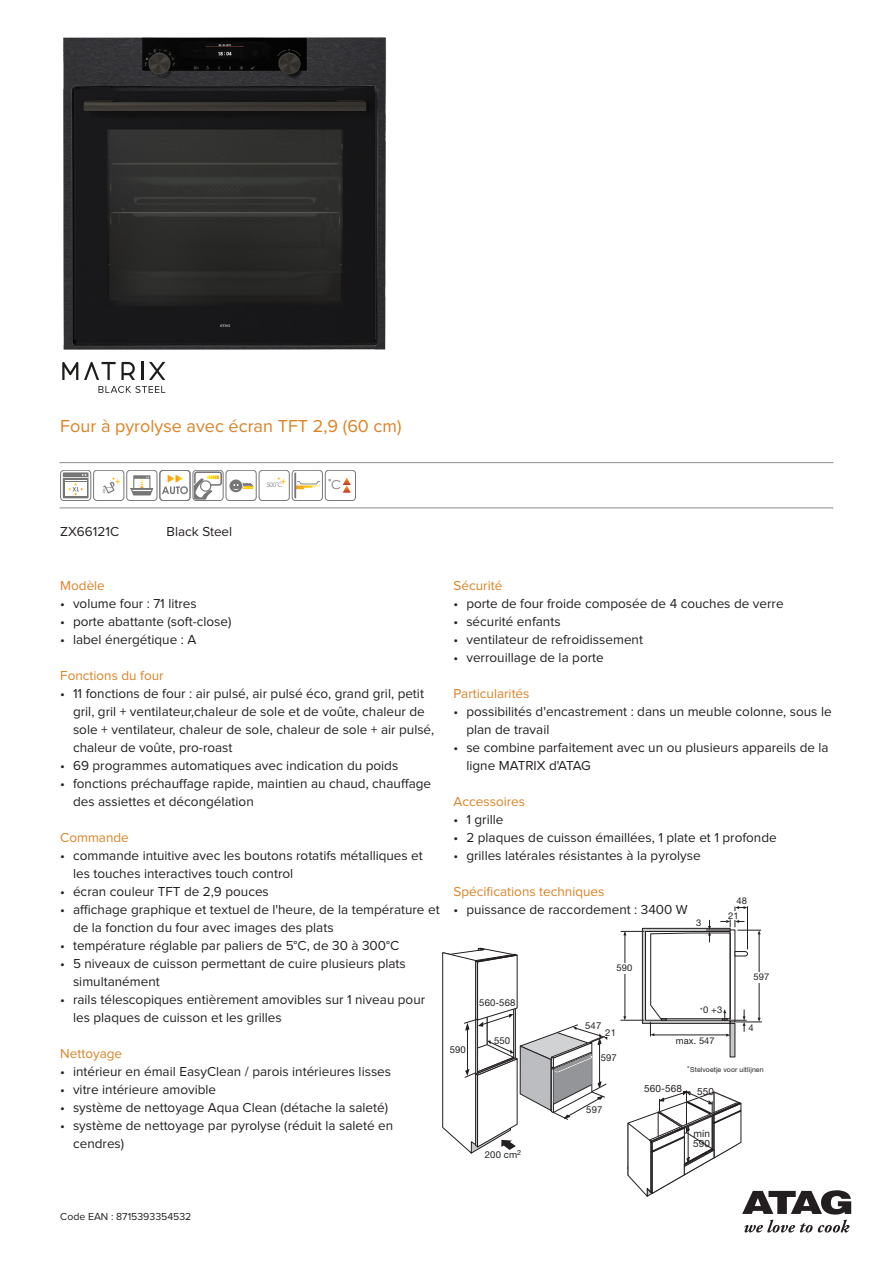
<style>
.page{position:relative;width:893px;height:1263px;background:#fff}
.page>*{position:absolute;margin:0;border:0;box-sizing:border-box;transform-origin:0 0}
.Productnaam{font:18px "Proxima Nova";color:#db8225}
.type_overzicht{font:13.5px/18px "Proxima Nova";color:#231f20}
.producttekst_tussenk{font:13.5px "Proxima Nova";color:#db8225}
.t1{font:12.15px "Century Gothic";color:#757675}
.EANnr{font:10.5px "Proxima Nova";color:#231f20}
.t2{font:10.05px/10.1px "Helvetica Neue LT Std";letter-spacing:.01em;color:#231f20}
.t3{font:9.45px "Helvetica Neue LT Std";letter-spacing:.01em;color:#231f20}
.t4{font:9.45px "Helvetica Neue";color:#231f20}
.t5{font:9.3px "Helvetica Neue LT Std";letter-spacing:.01em;color:#231f20}
.t6{font:6.9px "Helvetica Neue LT Std";letter-spacing:.01em;color:#231f20}
.t7{font:6.15px "Century Gothic";color:#757675}
.s1{font-size:7.5px}
</style>
<div class="page">
<hr style="left:60px;top:462px;width:773px;height:1px;background:#8a8c8f">
<hr style="left:60px;top:508px;width:773px;height:1px;background:#8a8c8f">
<svg style="left:744px;top:1220px;width:105px;height:12px"></svg>
<img style="left:63px;top:37px;width:323px;height:313px">
<div style="left:60px;top:470px;width:31px;height:31px;border:1px solid #757675;border-radius:3px"></div>
<svg style="left:63px;top:472px;width:26px;height:26px"></svg>
<div style="left:93px;top:470px;width:31px;height:31px;border:1px solid #757675;border-radius:3px"></div>
<svg style="left:103px;top:477px;width:18px;height:17px"></svg>
<div style="left:126px;top:470px;width:31px;height:31px;border:1px solid #757675;border-radius:3px"></div>
<svg style="left:131px;top:475px;width:22px;height:20px"></svg>
<div style="left:160px;top:470px;width:30px;height:31px;border:1px solid #757675;border-radius:3px"></div>
<svg style="left:162px;top:475px;width:26px;height:19px"></svg>
<div style="left:193px;top:470px;width:30px;height:31px;border:1px solid #757675;border-radius:3px"></div>
<svg style="left:194px;top:471px;width:28px;height:29px"></svg>
<div style="left:226px;top:470px;width:30px;height:31px;border:1px solid #757675;border-radius:3px"></div>
<div style="left:231px;top:486px;width:23px;height:3px;border:2px solid #fff"></div>
<div style="left:230px;top:479px;width:13px;height:13px;background:#9a9b9a;border-radius:50%"></div>
<div style="left:230px;top:479px;width:12px;height:13px;background:#757675;border-radius:50%"></div>
<svg style="left:231px;top:479px;width:22px;height:12px"></svg>
<svg style="left:277px;top:477px;width:10px;height:8px"></svg>
<div style="left:259px;top:470px;width:31px;height:31px;border:1px solid #757675;border-radius:3px"></div>
<div style="left:292px;top:470px;width:31px;height:31px;border:1px solid #757675;border-radius:3px"></div>
<svg style="left:294px;top:472px;width:26px;height:26px"></svg>
<div style="left:325px;top:470px;width:31px;height:31px;border:1px solid #757675;border-radius:3px"></div>
<svg style="left:343px;top:478px;width:8px;height:15px"></svg>
<svg style="left:628px;top:1090px;width:223px;height:124px"></svg>
<div style="left:730px;top:1023px;width:5px;height:34px;background:#c7c8ca"></div>
<svg style="left:620px;top:906px;width:142px;height:130px"></svg>
<svg style="left:442px;top:948px;width:165px;height:205px"></svg>
<svg style="left:62px;top:362px;width:16px;height:18px"></svg>
<hr style="left:141px;top:362px;width:3px;height:18px;background:#1d1d1b">
<svg style="left:84px;top:362px;width:51px;height:18px"></svg>
<svg style="left:149px;top:362px;width:16px;height:18px"></svg>
<svg style="left:98px;top:386px;width:67px;height:7px"></svg>
<p class="Productnaam" style="left:60px;top:418px;width:343px">Four à pyrolyse avec écran TFT 2,9 (60 cm)</p>
<p class="type_overzicht" style="left:60px;top:523px;width:60px">ZX66121C</p>
<p class="type_overzicht" style="left:167px;top:523px;width:67px">Black Steel</p>
<p class="t7" style="left:266px;top:481px;width:18px">500˚C</p>
<p class="t1" style="left:328px;top:476px;width:15px">˚C</p>
<p class="producttekst_tussenk" style="left:60px;top:579px;width:46px">Modèle</p>
<p class="type_overzicht" style="left:60px;top:595px;width:138px">• volume four : 71 litres</p>
<p class="type_overzicht" style="left:60px;top:613px;width:173px">• porte abattante (soft-close)</p>
<p class="type_overzicht" style="left:60px;top:631px;width:137px">• label énergétique : A</p>
<p class="producttekst_tussenk" style="left:60px;top:669px;width:105px">Fonctions du four</p>
<p class="type_overzicht" style="left:73px;top:685px;width:363px;text-indent:-13px">• 11 fonctions de four : air pulsé, air pulsé éco, grand gril, petit gril, gril + ventilateur,chaleur de sole et de voûte, chaleur de sole + ventilateur, chaleur de sole, chaleur de sole + air pulsé, chaleur de voûte, pro-roast</p>
<p class="type_overzicht" style="left:60px;top:757px;width:340px">• 69 programmes automatiques avec indication du poids</p>
<p class="type_overzicht" style="left:73px;top:775px;width:360px;text-indent:-13px">• fonctions préchauffage rapide, maintien au chaud, chauffage des assiettes et décongélation</p>
<p class="producttekst_tussenk" style="left:60px;top:831px;width:70px">Commande</p>
<p class="type_overzicht" style="left:73px;top:847px;width:351px;text-indent:-13px">• commande intuitive avec les boutons rotatifs métalliques et les touches interactives touch control</p>
<p class="type_overzicht" style="left:60px;top:883px;width:210px">• écran couleur TFT de 2,9 pouces</p>
<p class="type_overzicht" style="left:73px;top:901px;width:368px;text-indent:-13px">• affichage graphique et textuel de l'heure, de la température et de la fonction du four avec images des plats</p>
<p class="type_overzicht" style="left:60px;top:937px;width:340px">• température réglable par paliers de 5°C, de 30 à 300°C</p>
<p class="type_overzicht" style="left:73px;top:955px;width:334px;text-indent:-13px">• 5 niveaux de cuisson permettant de cuire plusieurs plats simultanément</p>
<p class="type_overzicht" style="left:73px;top:991px;width:354px;text-indent:-13px">• rails télescopiques entièrement amovibles sur 1 niveau pour les plaques de cuisson et les grilles</p>
<p class="producttekst_tussenk" style="left:60px;top:1047px;width:63px">Nettoyage</p>
<p class="type_overzicht" style="left:60px;top:1063px;width:332px">• intérieur en émail EasyClean / parois intérieures lisses</p>
<p class="type_overzicht" style="left:60px;top:1081px;width:157px">• vitre intérieure amovible</p>
<p class="type_overzicht" style="left:60px;top:1099px;width:329px">• système de nettoyage Aqua Clean (détache la saleté)</p>
<p class="type_overzicht" style="left:73px;top:1117px;width:322px;text-indent:-13px">• système de nettoyage par pyrolyse (réduit la saleté en cendres)</p>
<p class="producttekst_tussenk" style="left:454px;top:579px;width:50px">Sécurité</p>
<p class="type_overzicht" style="left:454px;top:595px;width:332px">• porte de four froide composée de 4 couches de verre</p>
<p class="type_overzicht" style="left:454px;top:613px;width:109px">• sécurité enfants</p>
<p class="type_overzicht" style="left:454px;top:631px;width:191px">• ventilateur de refroidissement</p>
<p class="type_overzicht" style="left:454px;top:649px;width:152px">• verrouillage de la porte</p>
<p class="producttekst_tussenk" style="left:454px;top:687px;width:77px">Particularités</p>
<p class="type_overzicht" style="left:466px;top:703px;width:367px;text-indent:-13px">• possibilités d'encastrement : dans un meuble colonne, sous le plan de travail</p>
<p class="type_overzicht" style="left:466px;top:739px;width:364px;text-indent:-13px">• se combine parfaitement avec un ou plusieurs appareils de la ligne MATRIX d'ATAG</p>
<p class="producttekst_tussenk" style="left:454px;top:795px;width:73px">Accessoires</p>
<p class="type_overzicht" style="left:454px;top:811px;width:51px">• 1 grille</p>
<p class="type_overzicht" style="left:454px;top:829px;width:325px">• 2 plaques de cuisson émaillées, 1 plate et 1 profonde</p>
<p class="type_overzicht" style="left:454px;top:847px;width:249px">• grilles latérales résistantes à la pyrolyse</p>
<p class="producttekst_tussenk" style="left:454px;top:885px;width:152px">Spécifications techniques</p>
<p class="type_overzicht" style="left:454px;top:901px;width:236px">• puissance de raccordement : 3400 W</p>
<p class="t5" style="left:737px;top:895px;width:12px">48</p>
<p class="t5" style="left:728px;top:910px;width:12px">21</p>
<p class="t5" style="left:696px;top:917px;width:7px">3</p>
<p class="t3" style="left:450px;top:1044px;width:18px">590</p>
<p class="t3" style="left:479px;top:997px;width:38px">560-568</p>
<p class="t3" style="left:494px;top:1035px;width:18px">550</p>
<p class="t4" style="left:485px;top:1149px;width:38px">200 cm<sup>2</sup></p>
<p class="t5" style="left:617px;top:962px;width:17px">590</p>
<p class="t3" style="left:585px;top:1019px;width:18px">547</p>
<p class="t3" style="left:605px;top:1027px;width:12px">21</p>
<p class="t3" style="left:601px;top:1052px;width:18px">597</p>
<p class="t3" style="left:586px;top:1104px;width:18px">597</p>
<p class="t5" style="left:700px;top:1004px;width:24px"><span class="s1">*</span>0 +3</p>
<p class="t5" style="left:676px;top:1035px;width:41px">max. 547</p>
<p class="t5" style="left:753px;top:971px;width:17px">597</p>
<p class="t5" style="left:748px;top:1022px;width:7px">4</p>
<p class="t6" style="left:687px;top:1065px;width:78px">*Stelvoetje voor uitlijnen</p>
<p class="t2" style="left:644px;top:1084px;width:39px">560-568</p>
<p class="t2" style="left:697px;top:1086px;width:18px">550</p>
<p class="t2" style="left:693px;top:1128px;width:18px">min<br>590</p>
<p class="EANnr" style="left:60px;top:1212px;width:133px">Code EAN : 8715393354532</p>
</div>
